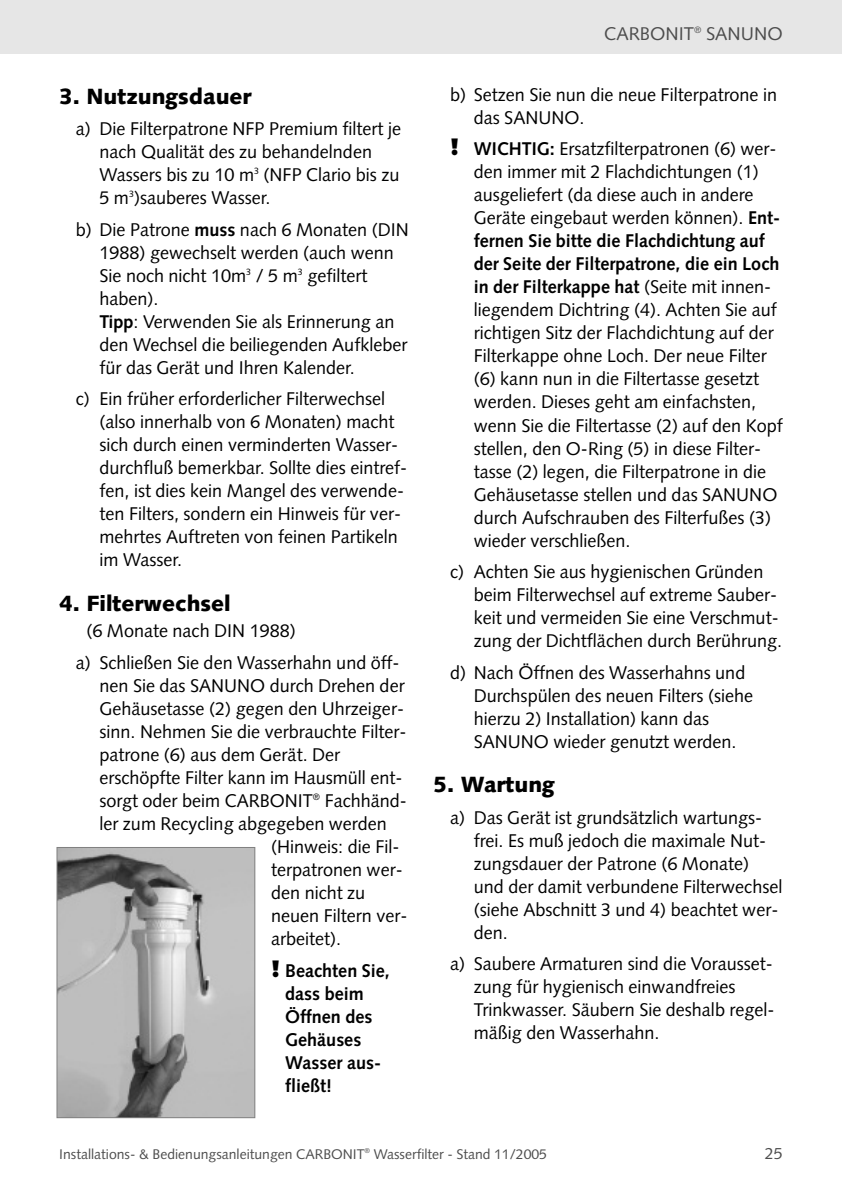
<style>
.page{position:relative;width:842px;height:1191px;background:#fff}
.page>*{position:absolute;margin:0;border:0;box-sizing:border-box;transform-origin:0 0}
.t1{font:900 22px "Syntax";color:#000}
.t2{font:18.4px/23px "Syntax";color:#000}
.t3{font:700 18.4px/23px "Syntax";color:#000}
.t4{font:18.4px "Syntax";color:#4d4d4d}
.t5{font:16px "Syntax";color:#4d4d4d}
.t6{font:14px "Syntax";color:#4d4d4d}
.s1{font-weight:700}
.s2{font-family:"Dax";font-weight:900;font-size:24px}
</style>
<div class="page">
<div style="left:0;top:0;width:842px;height:54px;background:#e6e6e6"></div>
<img style="left:59px;top:849px;width:194px;height:267px">
<div style="left:57px;top:847px;width:198px;height:271px;border:1px solid #808080"></div>
<p class="t1" style="left:59px;top:87px;width:194px">3. Nutzungsdauer</p>
<p class="t2" style="left:99px;top:119px;width:303px;text-indent:-24px">a) Die Filterpatrone NFP Premium filtert je nach Qualität des zu behandelnden Wassers bis zu 10 m<sup>3</sup> (NFP Clario bis zu 5 m<sup>3</sup>)sauberes Wasser.</p>
<p class="t2" style="left:99px;top:219px;width:311px;text-indent:-24px">b) Die Patrone <span class="s1">muss</span> nach 6 Monaten (DIN<br>1988) gewechselt werden (auch wenn<br>Sie noch nicht 10m<sup>3</sup> / 5 m<sup>3</sup> gefiltert haben).<br><span class="s1">Tipp</span>: Verwenden Sie als Erinnerung an den Wechsel die beiliegenden Aufkleber für das Gerät und Ihren Kalender.</p>
<p class="t2" style="left:99px;top:389px;width:309px;text-indent:-24px">c) Ein früher erforderlicher Filterwechsel (also innerhalb von 6 Monaten) macht sich durch einen verminderten Wasser&shy;durchfluß bemerkbar. Sollte dies eintref&shy;fen, ist dies kein Mangel des verwende&shy;ten Filters, sondern ein Hinweis für ver&shy;mehrtes Auftreten von feinen Partikeln im Wasser.</p>
<p class="t1" style="left:59px;top:594px;width:173px">4. Filterwechsel</p>
<p class="t2" style="left:76px;top:617px;width:325px;line-height:31.6px;text-indent:11px">(6 Monate nach DIN 1988)<br>a) Schließen Sie den Wasserhahn und öff-</p>
<p class="t2" style="left:99px;top:675px;width:307px">nen Sie das SANUNO durch Drehen der</p>
<p class="t2" style="left:99px;top:698px;width:306px">Gehäusetasse (2) gegen den Uhrzeiger-</p>
<p class="t2" style="left:99px;top:721px;width:309px">sinn. Nehmen Sie die verbrauchte Filter-</p>
<p class="t2" style="left:99px;top:744px;width:242px">patrone (6) aus dem Gerät. Der</p>
<p class="t2" style="left:99px;top:767px;width:305px">erschöpfte Filter kann im Hausmüll ent-</p>
<p class="t2" style="left:99px;top:790px;width:309px">sorgt oder beim CARBONIT<sup>®</sup> Fachhänd-</p>
<p class="t2" style="left:99px;top:813px;width:289px">ler zum Recycling abgegeben werden</p>
<p class="t2" style="left:271px;top:836px;width:130px">(Hinweis: die Fil-</p>
<p class="t2" style="left:271px;top:859px;width:133px">terpatronen wer-</p>
<p class="t2" style="left:271px;top:882px;width:96px">den nicht zu</p>
<p class="t2" style="left:271px;top:905px;width:138px">neuen Filtern ver-</p>
<p class="t2" style="left:271px;top:928px;width:72px">arbeitet).</p>
<p class="t3" style="left:285px;top:960px;width:106px;text-indent:-14px"><span class="s2">!</span> Beachten Sie, dass beim<br>Öffnen des<br>Gehäuses<br>Wasser aus&shy;fließt!</p>
<p class="t4" style="left:604px;top:26px;width:180px">CARBONIT<sup>®</sup> SANUNO</p>
<p class="t2" style="left:474px;top:85px;width:305px;text-indent:-24px">b) Setzen Sie nun die neue Filterpatrone in das SANUNO.</p>
<p class="t2" style="left:474px;top:139px;width:311px;text-indent:-24px"><span class="s2">!</span> <span class="s1">WICHTIG:</span> Ersatzfilterpatronen (6) wer&shy;den immer mit 2 Flachdichtungen (1) ausgeliefert (da diese auch in andere Geräte eingebaut werden können). <span class="s1">Ent&shy;fernen Sie bitte die Flachdichtung auf der Seite der Filterpatrone, die ein Loch in der Filterkappe hat</span> (Seite mit innen&shy;liegendem Dichtring (4). Achten Sie auf richtigen Sitz der Flachdichtung auf der Filterkappe ohne Loch. Der neue Filter (6) kann nun in die Filtertasse gesetzt werden. Dieses geht am einfachsten, wenn Sie die Filtertasse (2) auf den Kopf stellen, den O-Ring (5) in diese Filter&shy;tasse (2) legen, die Filterpatrone in die Gehäusetasse stellen und das SANUNO durch Aufschrauben des Filterfußes (3) wieder verschließen.</p>
<p class="t2" style="left:474px;top:562px;width:310px;text-indent:-24px">c) Achten Sie aus hygienischen Gründen beim Filterwechsel auf extreme Sauber&shy;keit und vermeiden Sie eine Verschmut&shy;zung der Dichtflächen durch Berührung.</p>
<p class="t2" style="left:474px;top:662px;width:281px;text-indent:-24px">d) Nach Öffnen des Wasserhahns und Durchspülen des neuen Filters (siehe hierzu 2) Installation) kann das SANUNO wieder genutzt werden.</p>
<p class="t1" style="left:433px;top:776px;width:123px">5. Wartung</p>
<p class="t2" style="left:474px;top:807px;width:310px;text-indent:-24px">a) Das Gerät ist grundsätzlich wartungs&shy;frei. Es muß jedoch die maximale Nut&shy;zungsdauer der Patrone (6 Monate) und der damit verbundene Filterwechsel (siehe Abschnitt 3 und 4) beachtet wer&shy;den.</p>
<p class="t2" style="left:474px;top:954px;width:302px;text-indent:-24px">a) Saubere Armaturen sind die Vorausset&shy;zung für hygienisch einwandfreies Trinkwasser. Säubern Sie deshalb regel&shy;mäßig den Wasserhahn.</p>
<p class="t6" style="left:59px;top:1148px;width:489px">Installations- &amp; Bedienungsanleitungen CARBONIT<sup>®</sup> Wasserfilter - Stand 11/2005</p>
<p class="t5" style="left:765px;top:1146px;width:19px">25</p>
</div>
